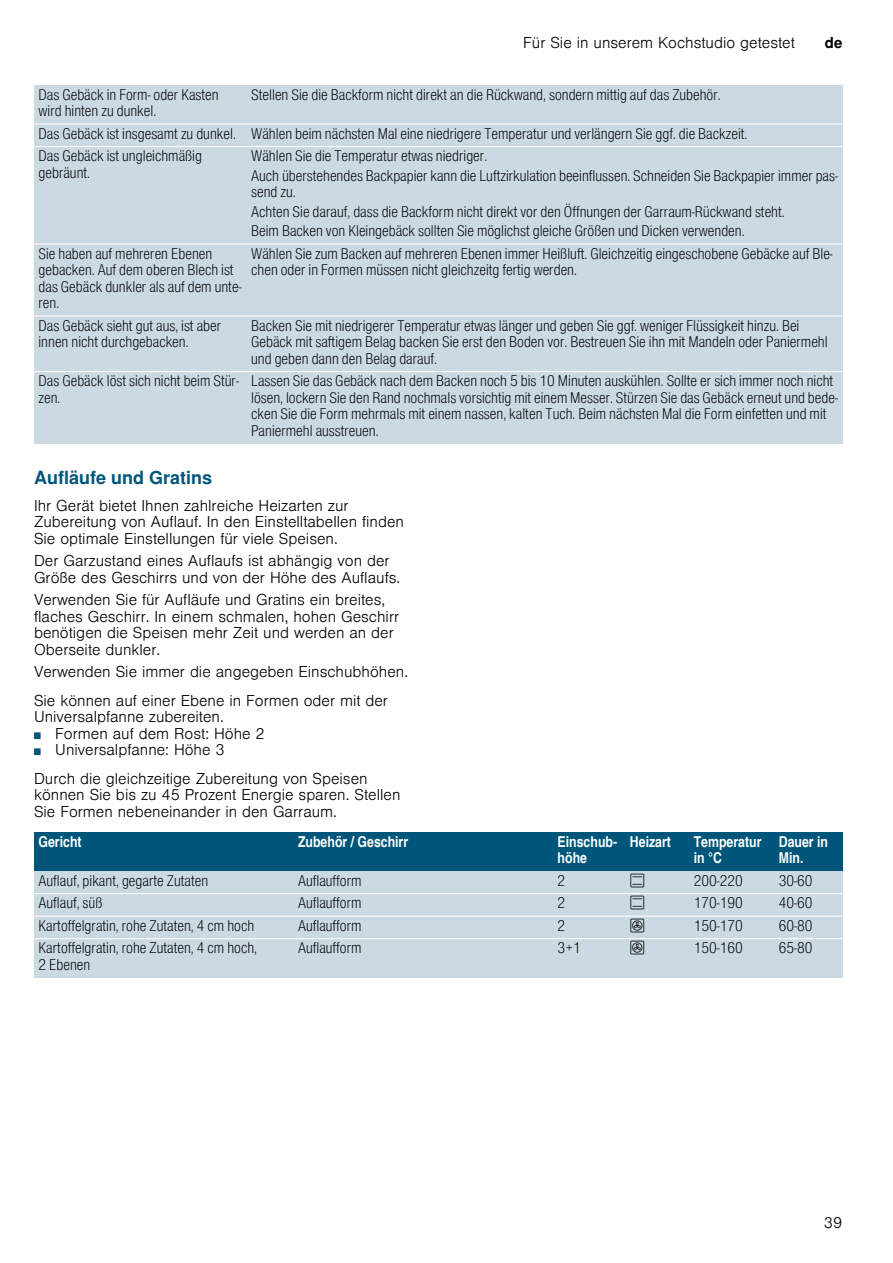
<style>
.page{position:relative;width:893px;height:1263px;background:#fff}
.page>*{position:absolute;margin:0;border:0;box-sizing:border-box;transform-origin:0 0}
.t1{font:700 18px "Nimbus San L";color:#00567a}
.t2{font:15px/16.5px "Nimbus San L Lig Con";color:#000}
.t3{font:300 15px/16.5px "Nimbus San L";color:#000}
.t4{font:15px/16.5px "Nimbus San L Bol Con";color:#fff}
.t5{font:15px "BSH Symb PH2";color:#000}
.t6{font:700 15px "Nimbus San L";color:#000}
.s1{font-size:9px;color:#00567a}
</style>
<div class="page">
<div style="left:34px;top:85px;width:213px;height:39px;background:#cbd9e3"></div>
<div style="left:247px;top:85px;width:595px;height:39px;background:#cbd9e3"></div>
<div style="left:34px;top:124px;width:213px;height:23px;background:#cbd9e3"></div>
<div style="left:247px;top:124px;width:595px;height:23px;background:#cbd9e3"></div>
<div style="left:34px;top:147px;width:213px;height:97px;background:#cbd9e3"></div>
<div style="left:247px;top:147px;width:595px;height:97px;background:#cbd9e3"></div>
<div style="left:34px;top:244px;width:213px;height:72px;background:#cbd9e3"></div>
<div style="left:247px;top:244px;width:595px;height:72px;background:#cbd9e3"></div>
<div style="left:34px;top:316px;width:213px;height:56px;background:#cbd9e3"></div>
<div style="left:247px;top:316px;width:595px;height:56px;background:#cbd9e3"></div>
<div style="left:34px;top:372px;width:213px;height:72px;background:#cbd9e3"></div>
<div style="left:247px;top:372px;width:595px;height:72px;background:#cbd9e3"></div>
<hr style="left:34px;top:123px;width:808px;height:2px;background:#fff">
<hr style="left:34px;top:146px;width:808px;height:1px;background:#fff">
<hr style="left:34px;top:243px;width:808px;height:2px;background:#fff">
<hr style="left:34px;top:315px;width:808px;height:2px;background:#fff">
<hr style="left:34px;top:371px;width:808px;height:1px;background:#fff">
<div style="left:34px;top:832px;width:259px;height:39px;background:#00567a"></div>
<div style="left:293px;top:832px;width:260px;height:39px;background:#00567a"></div>
<div style="left:553px;top:832px;width:72px;height:39px;background:#00567a"></div>
<div style="left:625px;top:832px;width:64px;height:39px;background:#00567a"></div>
<div style="left:689px;top:832px;width:85px;height:39px;background:#00567a"></div>
<div style="left:774px;top:832px;width:68px;height:39px;background:#00567a"></div>
<div style="left:34px;top:871px;width:259px;height:23px;background:#cbd9e3"></div>
<div style="left:293px;top:871px;width:260px;height:23px;background:#cbd9e3"></div>
<div style="left:553px;top:871px;width:72px;height:23px;background:#cbd9e3"></div>
<div style="left:625px;top:871px;width:64px;height:23px;background:#cbd9e3"></div>
<div style="left:689px;top:871px;width:85px;height:23px;background:#cbd9e3"></div>
<div style="left:774px;top:871px;width:68px;height:23px;background:#cbd9e3"></div>
<div style="left:34px;top:894px;width:259px;height:22px;background:#cbd9e3"></div>
<div style="left:293px;top:894px;width:260px;height:22px;background:#cbd9e3"></div>
<div style="left:553px;top:894px;width:72px;height:22px;background:#cbd9e3"></div>
<div style="left:625px;top:894px;width:64px;height:22px;background:#cbd9e3"></div>
<div style="left:689px;top:894px;width:85px;height:22px;background:#cbd9e3"></div>
<div style="left:774px;top:894px;width:68px;height:22px;background:#cbd9e3"></div>
<div style="left:34px;top:916px;width:259px;height:23px;background:#cbd9e3"></div>
<div style="left:293px;top:916px;width:260px;height:23px;background:#cbd9e3"></div>
<div style="left:553px;top:916px;width:72px;height:23px;background:#cbd9e3"></div>
<div style="left:625px;top:916px;width:64px;height:23px;background:#cbd9e3"></div>
<div style="left:689px;top:916px;width:85px;height:23px;background:#cbd9e3"></div>
<div style="left:774px;top:916px;width:68px;height:23px;background:#cbd9e3"></div>
<div style="left:34px;top:939px;width:259px;height:39px;background:#cbd9e3"></div>
<div style="left:293px;top:939px;width:260px;height:39px;background:#cbd9e3"></div>
<div style="left:553px;top:939px;width:72px;height:39px;background:#cbd9e3"></div>
<div style="left:625px;top:939px;width:64px;height:39px;background:#cbd9e3"></div>
<div style="left:689px;top:939px;width:85px;height:39px;background:#cbd9e3"></div>
<div style="left:774px;top:939px;width:68px;height:39px;background:#cbd9e3"></div>
<hr style="left:34px;top:893px;width:808px;height:1px;background:#fff">
<hr style="left:34px;top:915px;width:808px;height:2px;background:#fff">
<hr style="left:34px;top:938px;width:808px;height:1px;background:#fff">
<p class="t3" style="left:523px;top:33px;width:273px">Für Sie in unserem Kochstudio getestet</p>
<p class="t6" style="left:824px;top:34px;width:19px">de</p>
<p class="t2" style="left:39px;top:85px;width:182px">Das Gebäck in Form- oder Kasten wird hinten zu dunkel.</p>
<p class="t2" style="left:251px;top:85px;width:471px">Stellen Sie die Backform nicht direkt an die Rückwand, sondern mittig auf das Zubehör.</p>
<p class="t2" style="left:39px;top:121px;width:710px;line-height:22.5px">Das Gebäck ist insgesamt zu dunkel. Wählen beim nächsten Mal eine niedrigere Temperatur und verlängern Sie ggf. die Backzeit.<br>Das Gebäck ist ungleichmäßig</p>
<p class="t2" style="left:39px;top:163px;width:53px">gebräunt.</p>
<p class="t2" style="left:251px;top:145px;width:588px;line-height:19.5px">Wählen Sie die Temperatur etwas niedriger.<br>Auch überstehendes Backpapier kann die Luftzirkulation beeinflussen. Schneiden Sie Backpapier immer pas-</p>
<p class="t2" style="left:251px;top:181px;width:535px;line-height:19.5px">send zu.<br>Achten Sie darauf, dass die Backform nicht direkt vor den Öffnungen der Garraum-Rückwand steht.<br>Beim Backen von Kleingebäck sollten Sie möglichst gleiche Größen und Dicken verwenden.</p>
<p class="t2" style="left:39px;top:244px;width:204px">Sie haben auf mehreren Ebenen gebacken. Auf dem oberen Blech ist das Gebäck dunkler als auf dem unte&shy;ren.</p>
<p class="t2" style="left:251px;top:244px;width:583px">Wählen Sie zum Backen auf mehreren Ebenen immer Heißluft. Gleichzeitig eingeschobene Gebäcke auf Ble&shy;chen oder in Formen müssen nicht gleichzeitg fertig werden.</p>
<p class="t2" style="left:39px;top:316px;width:184px">Das Gebäck sieht gut aus, ist aber innen nicht durchgebacken.</p>
<p class="t2" style="left:251px;top:316px;width:578px">Backen Sie mit niedrigerer Temperatur etwas länger und geben Sie ggf. weniger Flüssigkeit hinzu. Bei<br>Gebäck mit saftigem Belag backen Sie erst den Boden vor. Bestreuen Sie ihn mit Mandeln oder Paniermehl und geben dann den Belag darauf.</p>
<p class="t2" style="left:39px;top:372px;width:202px">Das Gebäck löst sich nicht beim Stür&shy;zen.</p>
<p class="t2" style="left:251px;top:372px;width:588px">Lassen Sie das Gebäck nach dem Backen noch 5 bis 10 Minuten auskühlen. Sollte er sich immer noch nicht lösen, lockern Sie den Rand nochmals vorsichtig mit einem Messer. Stürzen Sie das Gebäck erneut und bede&shy;cken Sie die Form mehrmals mit einem nassen, kalten Tuch. Beim nächsten Mal die Form einfetten und mit Paniermehl ausstreuen.</p>
<p class="t1" style="left:34px;top:466px;width:180px">Aufläufe und Gratins</p>
<p class="t3" style="left:34px;top:496px;width:371px">Ihr Gerät bietet Ihnen zahlreiche Heizarten zur<br>Zubereitung von Auflauf. In den Einstelltabellen finden<br>Sie optimale Einstellungen für viele Speisen.</p>
<p class="t3" style="left:34px;top:551px;width:368px">Der Garzustand eines Auflaufs ist abhängig von der<br>Größe des Geschirrs und von der Höhe des Auflaufs.</p>
<p class="t3" style="left:34px;top:590px;width:367px">Verwenden Sie für Aufläufe und Gratins ein breites, flaches Geschirr. In einem schmalen, hohen Geschirr benötigen die Speisen mehr Zeit und werden an der Oberseite dunkler.</p>
<p class="t3" style="left:34px;top:656px;width:375px;line-height:28.5px">Verwenden Sie immer die angegeben Einschubhöhen.<br>Sie können auf einer Ebene in Formen oder mit der</p>
<p class="t3" style="left:34px;top:707px;width:191px">Universalpfanne zubereiten.</p>
<p class="t3" style="left:34px;top:724px;width:232px"><span class="s1">■</span> Formen auf dem Rost: Höhe 2</p>
<p class="t3" style="left:34px;top:734px;width:335px;line-height:28.5px"><span class="s1">■</span> Universalpfanne: Höhe 3<br>Durch die gleichzeitige Zubereitung von Speisen</p>
<p class="t3" style="left:34px;top:785px;width:368px">können Sie bis zu 45 Prozent Energie sparen. Stellen<br>Sie Formen nebeneinander in den Garraum.</p>
<p class="t4" style="left:39px;top:833px;width:45px">Gericht</p>
<p class="t4" style="left:298px;top:833px;width:112px">Zubehör / Geschirr</p>
<p class="t4" style="left:557px;top:833px;width:61px">Einschub&shy;höhe</p>
<p class="t4" style="left:630px;top:833px;width:43px">Heizart</p>
<p class="t4" style="left:693px;top:833px;width:69px">Temperatur in °C</p>
<p class="t4" style="left:778px;top:833px;width:51px">Dauer in<br>Min.</p>
<p class="t2" style="left:39px;top:871px;width:171px">Auflauf, pikant, gegarte Zutaten</p>
<p class="t2" style="left:298px;top:871px;width:65px">Auflaufform</p>
<p class="t2" style="left:557px;top:871px;width:9px">2</p>
<p class="t5" style="left:630px;top:872px;width:17px">%</p>
<p class="t2" style="left:693px;top:871px;width:51px">200-220</p>
<p class="t2" style="left:778px;top:871px;width:35px">30-60</p>
<p class="t2" style="left:39px;top:894px;width:65px">Auflauf, süß</p>
<p class="t2" style="left:298px;top:894px;width:65px">Auflaufform</p>
<p class="t2" style="left:557px;top:894px;width:9px">2</p>
<p class="t5" style="left:630px;top:894px;width:17px">%</p>
<p class="t2" style="left:693px;top:894px;width:51px">170-190</p>
<p class="t2" style="left:778px;top:894px;width:35px">40-60</p>
<p class="t2" style="left:39px;top:916px;width:217px">Kartoffelgratin, rohe Zutaten, 4 cm hoch</p>
<p class="t2" style="left:298px;top:916px;width:65px">Auflaufform</p>
<p class="t2" style="left:557px;top:916px;width:9px">2</p>
<p class="t5" style="left:630px;top:917px;width:17px">:</p>
<p class="t2" style="left:693px;top:916px;width:50px">150-170</p>
<p class="t2" style="left:778px;top:916px;width:35px">60-80</p>
<p class="t2" style="left:39px;top:939px;width:220px">Kartoffelgratin, rohe Zutaten, 4 cm hoch,<br>2 Ebenen</p>
<p class="t2" style="left:298px;top:939px;width:65px">Auflaufform</p>
<p class="t2" style="left:557px;top:939px;width:25px">3+1</p>
<p class="t5" style="left:630px;top:939px;width:17px">:</p>
<p class="t2" style="left:693px;top:939px;width:50px">150-160</p>
<p class="t2" style="left:778px;top:939px;width:35px">65-80</p>
<p class="t3" style="left:824px;top:1213px;width:20px">39</p>
</div>
